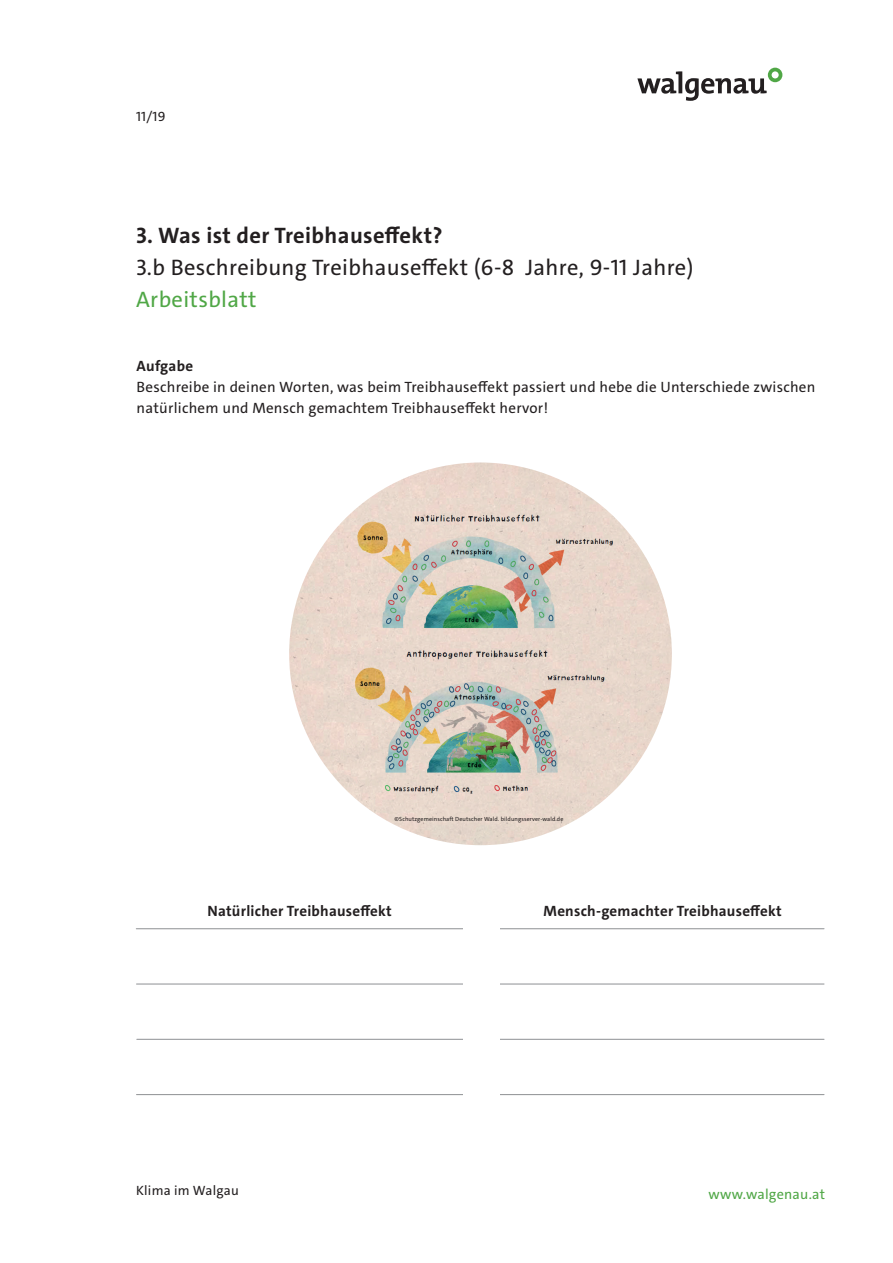
<style>
.page{position:relative;width:893px;height:1263px;background:#fff}
.page>*{position:absolute;margin:0;border:0;box-sizing:border-box;transform-origin:0 0}
.Headline_Bold__Zeile{font:22.5px "The Sans";letter-spacing:.015em;color:#231f20}
.Headline_Bold__Zeile-2{font:700 22.5px "The Sans";letter-spacing:.015em;color:#231f20}
.Headline_Grün__Zeile{font:22.5px "The Sans";letter-spacing:.015em;color:#50a746}
.Lauftext{font:15px/21.3px "The Sans";letter-spacing:.015em;color:#231f20}
.Lauftext-2{font:700 15px "The Sans";letter-spacing:.015em;color:#231f20}
.t1{font:14.25px "The Sans";letter-spacing:.015em;color:#50a746}
.t2{font:13.5px "The Sans";letter-spacing:.015em;color:#231f20}
.Lauftext-3{font:6px "The Sans";letter-spacing:.015em;color:#231f20}
</style>
<div class="page">
<svg style="left:637px;top:68px;width:145px;height:33px"></svg>
<img style="left:289px;top:462px;width:383px;height:383px;border-radius:191px">
<hr style="left:136px;top:928px;width:688px;height:1px;background:#939598">
<hr style="left:137px;top:983px;width:687px;height:1px;background:#939598">
<hr style="left:137px;top:1039px;width:687px;height:1px;background:#939598">
<hr style="left:137px;top:1094px;width:687px;height:1px;background:#939598">
<div style="left:463px;top:910px;width:37px;height:225px;background:#fff"></div>
<p class="t2" style="left:136px;top:108px;width:31px">11/19</p>
<p class="Headline_Bold__Zeile-2" style="left:136px;top:221px;width:308px">3. Was ist der Treibhauseffekt?</p>
<p class="Headline_Bold__Zeile" style="left:136px;top:253px;width:559px">3.b Beschreibung Treibhauseffekt (6-8 Jahre, 9-11 Jahre)</p>
<p class="Headline_Grün__Zeile" style="left:136px;top:284px;width:122px">Arbeitsblatt</p>
<p class="Lauftext-2" style="left:137px;top:356px;width:58px">Aufgabe</p>
<p class="Lauftext" style="left:137px;top:376px;width:680px">Beschreibe in deinen Worten, was beim Treibhauseffekt passiert und hebe die Unterschiede zwischen natürlichem und Mensch gemachtem Treibhauseffekt hervor!</p>
<p class="Lauftext-3" style="left:395px;top:815px;width:170px">©Schutzgemeinschaft Deutscher Wald. bildungsserver-wald.de</p>
<p class="Lauftext-2" style="left:207px;top:901px;width:186px">Natürlicher Treibhauseffekt</p>
<p class="Lauftext-2" style="left:544px;top:901px;width:240px">Mensch-gemachter Treibhauseffekt</p>
<p class="t2" style="left:136px;top:1182px;width:104px">Klima im Walgau</p>
<p class="t1" style="left:708px;top:1185px;width:118px">www.walgenau.at</p>
</div>
